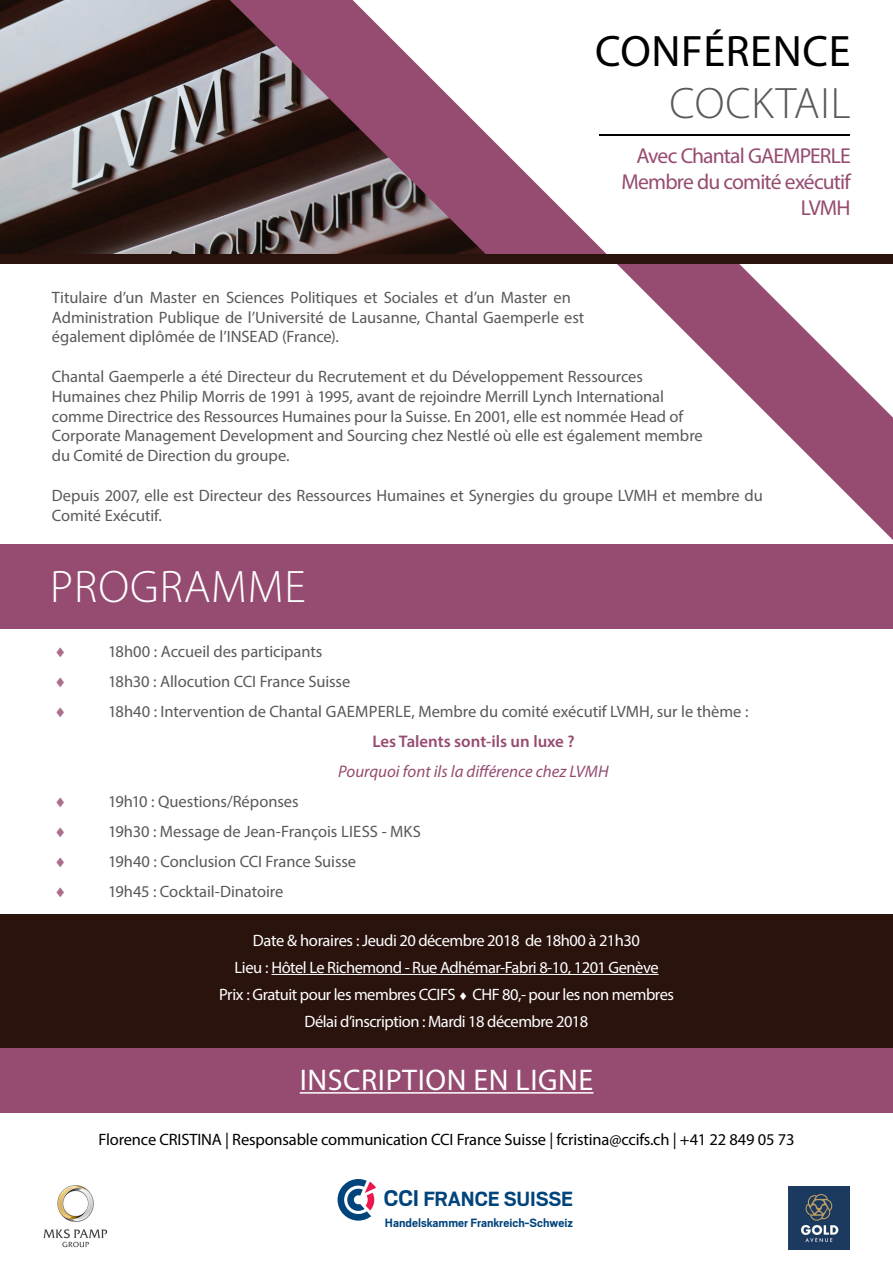
<style>
.page{position:relative;width:893px;height:1263px;background:#fff}
.page>*{position:absolute;margin:0;border:0;box-sizing:border-box;transform-origin:0 0}
.t1{font:300 45.75px "Myriad Pro";letter-spacing:.02em;color:#fff}
.t2{font:44.25px "Myriad Pro";letter-spacing:.015em;color:#000}
.t3{font:300 44.25px "Myriad Pro";letter-spacing:.02em;color:#58595b}
.t4{font:30px "Myriad Pro";letter-spacing:.02em;color:#fff}
.t5{font:700 22.8px "Scout";letter-spacing:-.005em;color:#00447c}
.t6{font:21.6px/26px "Myriad Pro";letter-spacing:-.04em;color:#964b70;text-align:right}
.t7{font:italic 16.8px "Myriad Pro";color:#964b70}
.t8{font:600 16.8px "Myriad Pro";color:#964b70}
.t9{font:16.5px/19.8px "Myriad Pro";letter-spacing:-.005em;color:#58595b}
.t10{font:16.5px/27px "Myriad Pro";letter-spacing:-.03em;color:#fff;text-align:center}
.t11{font:16.5px "Myriad Pro";letter-spacing:-.01em;color:#000}
.t12{font:700 13.35px "Scout";color:#00447c}
.s1{font-size:25.35px}
</style>
<div class="page">
<svg style="left:489px;top:134px;width:404px;height:406px"></svg>
<img style="left:0;top:0;width:489px;height:254px">
<div style="left:0;top:544px;width:893px;height:85px;background:#964b70"></div>
<div style="left:0;top:1048px;width:893px;height:65px;background:#964b70"></div>
<hr style="left:300px;top:1092px;width:293px;height:1px;background:#fff">
<div style="left:0;top:914px;width:893px;height:134px;background:#2a130d"></div>
<hr style="left:271px;top:974px;width:388px;height:1px;background:#fff">
<svg style="left:338px;top:1179px;width:38px;height:41px"></svg>
<div style="left:0;top:254px;width:893px;height:10px;background:#2a130d"></div>
<hr style="left:599px;top:135px;width:251px;height:1px;background:#000">
<img style="left:43px;top:1185px;width:65px;height:63px">
<img style="left:788px;top:1187px;width:61px;height:62px">
<h2 class="t2" style="left:595px;top:24px;width:257px">CONFÉRENCE</h2>
<h2 class="t3" style="left:669px;top:76px;width:183px">COCKTAIL</h2>
<h3 class="t6" style="left:621px;top:142px;width:231px">Avec Chantal GAEMPERLE<br>Membre du comité exécutif<br>LVMH</h3>
<p class="t9" style="left:52px;top:287px;width:534px">Titulaire d’un Master en Sciences Politiques et Sociales et d’un Master en<br>Administration Publique de l’Université de Lausanne, Chantal Gaemperle est également diplômée de l’INSEAD (France).</p>
<p class="t9" style="left:52px;top:366px;width:652px">Chantal Gaemperle a été Directeur du Recrutement et du Développement Ressources Humaines chez Philip Morris de 1991 à 1995, avant de rejoindre Merrill Lynch International comme Directrice des Ressources Humaines pour la Suisse. En 2001, elle est nommée Head of Corporate Management Development and Sourcing chez Nestlé où elle est également membre du Comité de Direction du groupe.</p>
<p class="t9" style="left:52px;top:485px;width:712px">Depuis 2007, elle est Directeur des Ressources Humaines et Synergies du groupe LVMH et membre du<br>Comité Exécutif.</p>
<h1 class="t1" style="left:50px;top:559px;width:257px">PROGRAMME</h1>
<p class="t9" style="left:108px;top:641px;width:216px">18h00 : Accueil des participants</p>
<p class="t9" style="left:108px;top:671px;width:244px">18h30 : Allocution CCI France Suisse</p>
<p class="t9" style="left:108px;top:701px;width:642px">18h40 : Intervention de Chantal GAEMPERLE, Membre du comité exécutif LVMH, sur le thème :</p>
<p class="t8" style="left:372px;top:730px;width:204px">Les Talents sont-ils un luxe ?</p>
<p class="t7" style="left:338px;top:761px;width:272px">Pourquoi font ils la différence chez LVMH</p>
<p class="t9" style="left:108px;top:791px;width:192px">19h10 : Questions/Réponses</p>
<p class="t9" style="left:108px;top:821px;width:314px">19h30 : Message de Jean-François LIESS - MKS</p>
<p class="t9" style="left:108px;top:851px;width:250px">19h40 : Conclusion CCI France Suisse</p>
<p class="t9" style="left:108px;top:881px;width:177px">19h45 : Cocktail-Dinatoire</p>
<p class="t10" style="left:219px;top:926px;width:456px">Date &amp; horaires : Jeudi 20 décembre 2018 de 18h00 à 21h30<br>Lieu : Hôtel Le Richemond - Rue Adhémar-Fabri 8-10, 1201 Genève<br>Prix : Gratuit pour les membres CCIFS ♦ CHF 80,- pour les non membres Délai d’inscription : Mardi 18 décembre 2018</p>
<h3 class="t4" style="left:300px;top:1061px;width:295px">INSCRIPTION EN LIGNE</h3>
<p class="t11" style="left:99px;top:1129px;width:697px">Florence CRISTINA | Responsable communication CCI France Suisse | fcristina@ccifs.ch | +41 22 849 05 73</p>
<h3 class="t5" style="left:384px;top:1184px;width:191px"><span class="s1">CCI</span> FRANCE SUISSE</h3>
<p class="t12" style="left:385px;top:1214px;width:190px">Handelskammer Frankreich-Schweiz</p>
</div>
